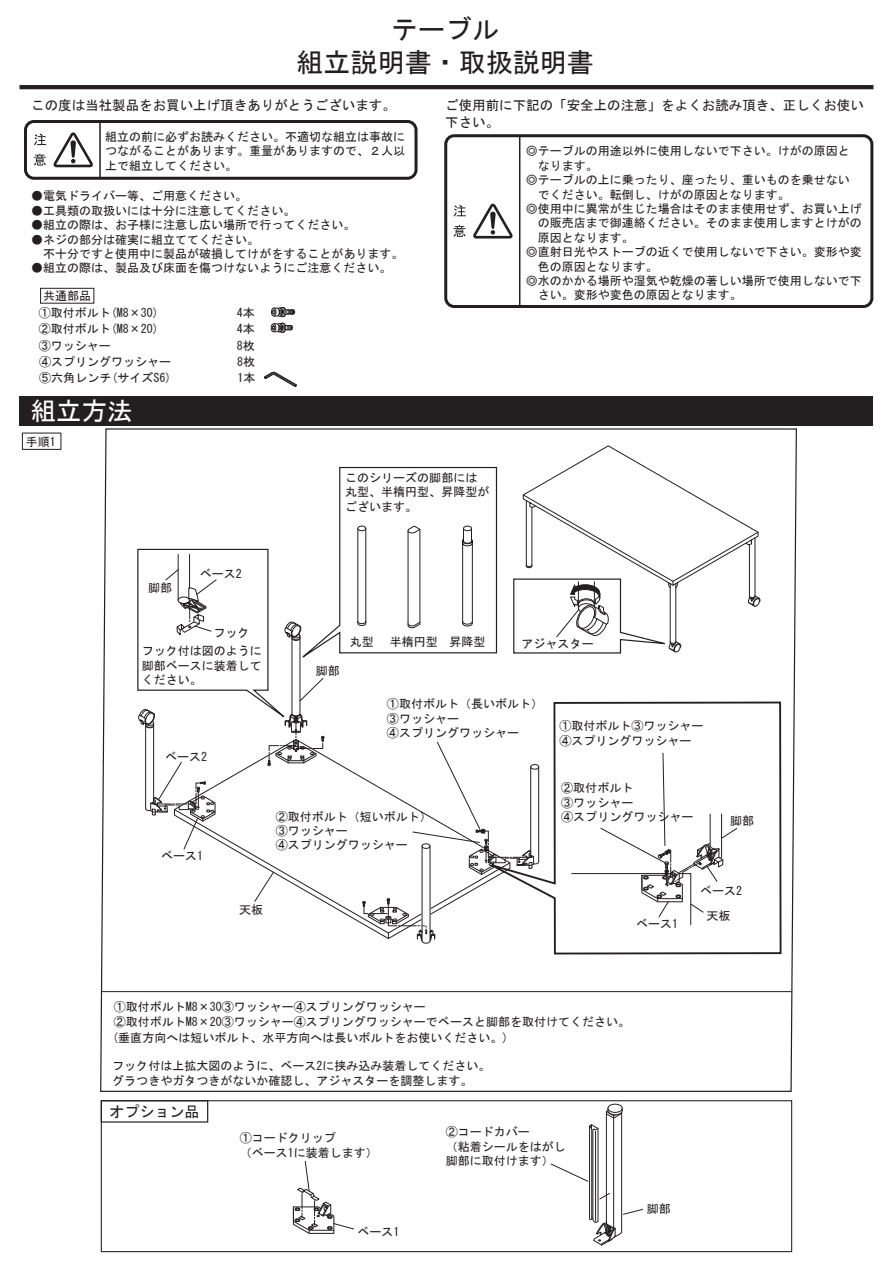
<style>
.page{position:relative;width:893px;height:1263px;background:#fff}
.page>*{position:absolute;margin:0;border:0;box-sizing:border-box;transform-origin:0 0}
.t1{font:27px/32.4px "MS Gothic";color:#231f20;text-align:center}
.t2{font:25.5px "MS Gothic";color:#fff}
.t3{font:15px "MS Gothic";color:#231f20}
.t4{font:13.5px/16.2px "MS Gothic";color:#231f20}
.t5{font:12px/14.4px "MS Gothic";color:#231f20}
</style>
<div class="page">
<svg style="left:53px;top:132px;width:40px;height:35px"></svg>
<div style="left:24px;top:120px;width:393px;height:60px;border:3px solid #231f20;border-radius:9px"></div>
<hr style="left:99px;top:121px;width:2px;height:57px;background:#231f20">
<svg style="left:34px;top:134px;width:12px;height:11px"></svg>
<svg style="left:34px;top:154px;width:12px;height:12px"></svg>
<svg style="left:473px;top:204px;width:39px;height:35px"></svg>
<div style="left:444px;top:134px;width:429px;height:174px;border:3px solid #231f20;border-radius:9px"></div>
<hr style="left:519px;top:136px;width:1px;height:171px;background:#231f20">
<svg style="left:453px;top:205px;width:13px;height:12px"></svg>
<svg style="left:453px;top:225px;width:12px;height:12px"></svg>
<div style="left:20px;top:396px;width:853px;height:30px;background:#231f20"></div>
<hr style="left:20px;top:85px;width:853px;height:4px;background:#231f20">
<svg style="left:100px;top:428px;width:697px;height:664px"></svg>
<hr style="left:101px;top:991px;width:690px;height:1px;background:#231f20">
<div style="left:22px;top:433px;width:39px;height:17px;border:1px solid #231f20"></div>
<div style="left:40px;top:288px;width:54px;height:16px;border:1px solid #231f20"></div>
<svg style="left:271px;top:307px;width:24px;height:10px"></svg>
<svg style="left:270px;top:323px;width:23px;height:10px"></svg>
<svg style="left:264px;top:371px;width:33px;height:16px"></svg>
<svg style="left:474px;top:701px;width:308px;height:254px"></svg>
<svg style="left:137px;top:445px;width:623px;height:499px"></svg>
<div style="left:101px;top:1100px;width:691px;height:152px;border:1px solid #231f20"></div>
<svg style="left:293px;top:1161px;width:61px;height:73px"></svg>
<svg style="left:550px;top:1104px;width:93px;height:142px"></svg>
<div style="left:101px;top:1100px;width:107px;height:23px;border:1px solid #231f20"></div>
<h1 class="t1" style="left:296px;top:13px;width:298px">テーブル<br>組立説明書・取扱説明書</h1>
<p class="t4" style="left:31px;top:97px;width:366px">この度は当社製品をお買い上げ頂きありがとうございます。</p>
<p class="t5" style="left:105px;top:130px;width:302px;text-align:justify">組立の前に必ずお読みください。不適切な組立は事故につながることがあります。重量がありますので、２人以上で組立してください。</p>
<p class="t5" style="left:31px;top:189px;width:217px">●電気ドライバー等、ご用意ください。</p>
<p class="t5" style="left:31px;top:203px;width:265px">●工具類の取扱いには十分に注意してください。</p>
<p class="t5" style="left:31px;top:218px;width:325px">●組立の際は、お子様に注意し広い場所で行ってください。</p>
<p class="t5" style="left:43px;top:232px;width:361px;text-indent:-12px">●ネジの部分は確実に組立ててください。<br>不十分ですと使用中に製品が破損してけがをすることがあります。</p>
<p class="t5" style="left:31px;top:261px;width:361px">●組立の際は、製品及び床面を傷つけないようにご注意ください。</p>
<p class="t4" style="left:445px;top:97px;width:420px">ご使用前に下記の「安全上の注意」をよくお読み頂き、正しくお使い下さい。</p>
<p class="t5" style="left:525px;top:144px;width:325px">◎テーブルの用途以外に使用しないで下さい。けがの原因と</p>
<p class="t5" style="left:537px;top:158px;width:61px">なります。</p>
<p class="t5" style="left:525px;top:173px;width:325px">◎テーブルの上に乗ったり、座ったり、重いものを乗せない</p>
<p class="t5" style="left:537px;top:187px;width:253px">でください。転倒し、けがの原因となります。</p>
<p class="t5" style="left:525px;top:201px;width:337px">◎使用中に異常が生じた場合はそのまま使用せず、お買い上げ</p>
<p class="t5" style="left:537px;top:216px;width:325px">の販売店まで御連絡ください。そのまま使用しますとけがの</p>
<p class="t5" style="left:537px;top:230px;width:97px">原因となります。</p>
<p class="t5" style="left:525px;top:245px;width:337px">◎直射日光やストーブの近くで使用しないで下さい。変形や変</p>
<p class="t5" style="left:537px;top:259px;width:121px">色の原因となります。</p>
<p class="t5" style="left:525px;top:273px;width:337px">◎水のかかる場所や湿気や乾燥の著しい場所で使用しないで下</p>
<p class="t5" style="left:537px;top:288px;width:205px">さい。変形や変色の原因となります。</p>
<p class="t5" style="left:43px;top:289px;width:49px">共通部品</p>
<p class="t5" style="left:39px;top:305px;width:121px">①取付ボルト(M8×30)</p>
<p class="t5" style="left:237px;top:305px;width:19px">4本</p>
<p class="t5" style="left:39px;top:322px;width:169px">②取付ボルト(M8×20) 　　　</p>
<p class="t5" style="left:237px;top:322px;width:19px">4本</p>
<p class="t5" style="left:39px;top:338px;width:97px">③ワッシャー　　</p>
<p class="t5" style="left:237px;top:338px;width:19px">8枚</p>
<p class="t5" style="left:39px;top:354px;width:134px">④スプリングワッシャー</p>
<p class="t5" style="left:237px;top:354px;width:19px">8枚</p>
<p class="t5" style="left:39px;top:371px;width:133px">⑤六角レンチ(サイズS6)</p>
<p class="t5" style="left:237px;top:371px;width:19px">1本</p>
<h2 class="t2" style="left:31px;top:398px;width:103px">組立方法</h2>
<p class="t5" style="left:26px;top:434px;width:31px">手順1</p>
<p class="t5" style="left:345px;top:471px;width:145px">このシリーズの脚部には丸型、半楕円型、昇降型がございます。</p>
<p class="t5" style="left:148px;top:580px;width:25px">脚部</p>
<p class="t5" style="left:200px;top:567px;width:43px">ベース2</p>
<p class="t5" style="left:213px;top:625px;width:37px">フック</p>
<p class="t5" style="left:142px;top:644px;width:121px;text-align:justify">フック付は図のように脚部ベースに装着してください。</p>
<p class="t5" style="left:165px;top:749px;width:43px">ベース2</p>
<p class="t5" style="left:161px;top:849px;width:43px">ベース1</p>
<p class="t5" style="left:239px;top:902px;width:25px">天板</p>
<p class="t5" style="left:316px;top:663px;width:25px">脚部</p>
<p class="t5" style="left:350px;top:634px;width:25px">丸型</p>
<p class="t5" style="left:390px;top:634px;width:97px">半楕円型 昇降型</p>
<p class="t5" style="left:521px;top:636px;width:73px">アジャスター</p>
<p class="t5" style="left:387px;top:697px;width:157px">①取付ボルト（長いボルト）<br>③ワッシャー<br>④スプリングワッシャー</p>
<p class="t5" style="left:559px;top:719px;width:145px">①取付ボルト③ワッシャー<br>④スプリングワッシャー</p>
<p class="t5" style="left:276px;top:809px;width:158px">②取付ボルト（短いボルト）<br>③ワッシャー<br>④スプリングワッシャー</p>
<p class="t5" style="left:561px;top:781px;width:133px">②取付ボルト<br>③ワッシャー<br>④スプリングワッシャー</p>
<p class="t5" style="left:730px;top:813px;width:25px">脚部</p>
<p class="t5" style="left:636px;top:917px;width:43px">ベース1</p>
<p class="t5" style="left:700px;top:884px;width:43px">ベース2</p>
<p class="t5" style="left:706px;top:908px;width:25px">天板</p>
<p class="t5" style="left:114px;top:1000px;width:518px">①取付ボルトM8×30③ワッシャー④スプリングワッシャー<br>②取付ボルトM8×20③ワッシャー④スプリングワッシャーでベースと脚部を取付けてください。</p>
<p class="t5" style="left:112px;top:1031px;width:398px">(垂直方向へは短いボルト、水平方向へは長いボルトをお使いください。)</p>
<p class="t5" style="left:112px;top:1059px;width:380px">フック付は上拡大図のように、ベース2に挟み込み装着してください。グラつきやガタつきがないか確認し、アジャスターを調整します。</p>
<p class="t3" style="left:109px;top:1104px;width:92px">オプション品</p>
<p class="t5" style="left:240px;top:1131px;width:139px">①コードクリップ<br>（ベース1に装着します）</p>
<p class="t5" style="left:357px;top:1224px;width:43px">ベース1</p>
<p class="t5" style="left:446px;top:1125px;width:121px">②コードカバー<br>（粘着シールをはがし脚部に取付けます）</p>
<p class="t5" style="left:646px;top:1201px;width:25px">脚部</p>
</div>
